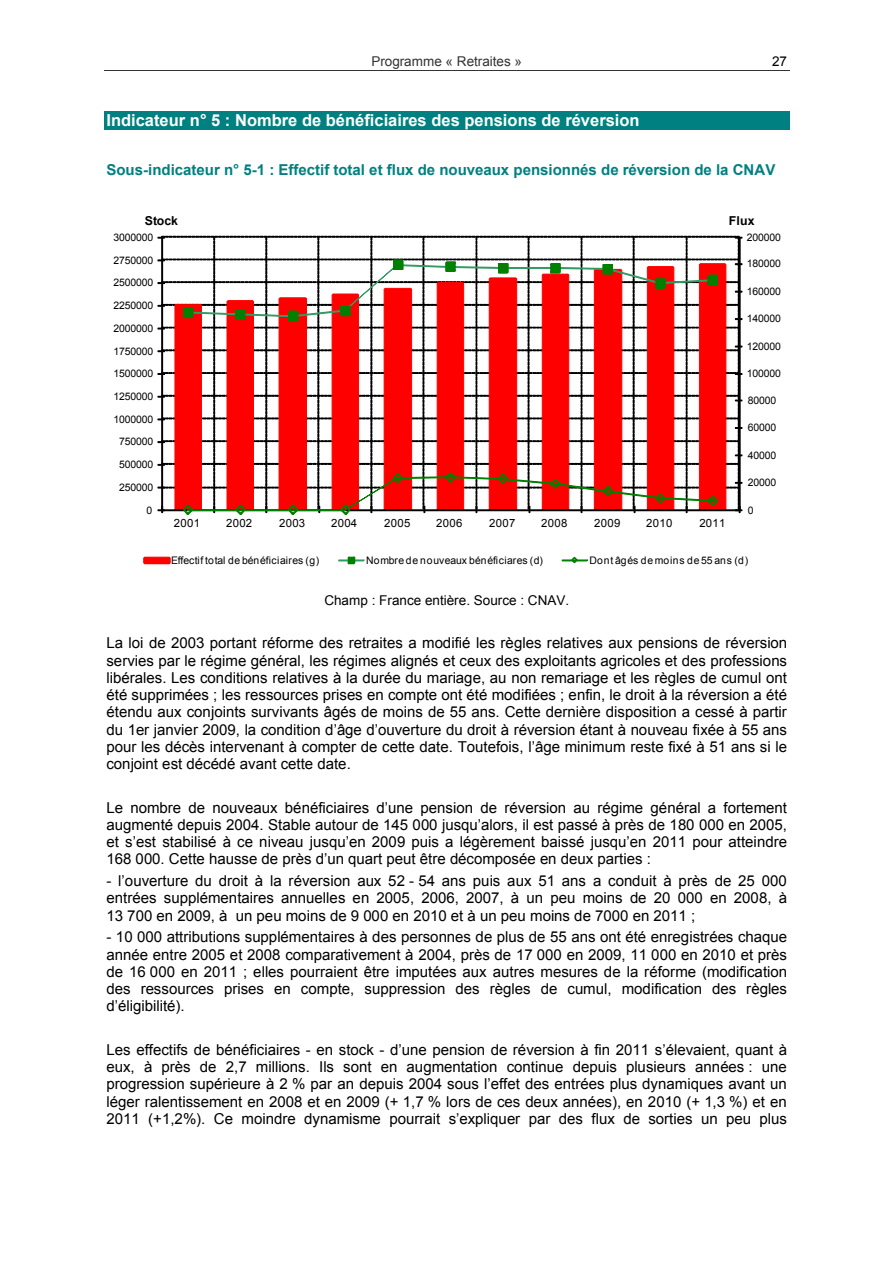
<style>
.page{position:relative;width:893px;height:1263px;background:#fff}
.page>*{position:absolute;margin:0;border:0;box-sizing:border-box;transform-origin:0 0}
.t1{font:700 16.5px "Arial";color:#fff}
.t2{font:15px/17.2px "Arial";color:#000;text-align:justify}
.t3{font:700 15px "Arial";color:#008080}
.t4{font:13.5px "Arial";color:#000}
.t5{font:13.5px "Arial";color:#333}
.t6{font:700 12.3px "Arial";letter-spacing:.005em;color:#000}
.t7{font:11.4px "Arial";letter-spacing:.03em;color:#000}
.t8{font:10.35px "Arial";letter-spacing:-.01em;color:#000}
.t9{font:10.35px "Arial";letter-spacing:.075em;color:#000}
</style>
<div class="page">
<hr style="left:104px;top:70px;width:685px;height:1px;background:#333">
<div style="left:104px;top:111px;width:685px;height:19px;background:#008080"></div>
<svg style="left:161px;top:235px;width:579px;height:254px"></svg>
<svg style="left:213px;top:236px;width:527px;height:273px"></svg>
<hr style="left:738px;top:237px;width:2px;height:273px;background:#000">
<svg style="left:734px;top:482px;width:8px;height:2px"></svg>
<svg style="left:734px;top:454px;width:8px;height:2px"></svg>
<svg style="left:734px;top:427px;width:8px;height:2px"></svg>
<svg style="left:734px;top:373px;width:8px;height:2px"></svg>
<svg style="left:734px;top:346px;width:8px;height:2px"></svg>
<svg style="left:734px;top:318px;width:8px;height:2px"></svg>
<svg style="left:734px;top:291px;width:8px;height:2px"></svg>
<svg style="left:734px;top:263px;width:8px;height:2px"></svg>
<svg style="left:734px;top:237px;width:8px;height:2px"></svg>
<div style="left:161px;top:237px;width:2px;height:273px;background:#000;border:1px solid #000"></div>
<svg style="left:157px;top:487px;width:8px;height:2px"></svg>
<svg style="left:157px;top:464px;width:8px;height:2px"></svg>
<svg style="left:157px;top:441px;width:8px;height:2px"></svg>
<svg style="left:157px;top:418px;width:8px;height:2px"></svg>
<svg style="left:157px;top:396px;width:8px;height:2px"></svg>
<svg style="left:157px;top:373px;width:8px;height:2px"></svg>
<svg style="left:157px;top:350px;width:8px;height:2px"></svg>
<svg style="left:157px;top:328px;width:8px;height:2px"></svg>
<svg style="left:157px;top:305px;width:8px;height:2px"></svg>
<svg style="left:157px;top:282px;width:8px;height:2px"></svg>
<svg style="left:157px;top:259px;width:8px;height:2px"></svg>
<svg style="left:157px;top:237px;width:8px;height:2px"></svg>
<div style="left:161px;top:509px;width:578px;height:2px;background:#000;border:1px solid #000"></div>
<svg style="left:157px;top:506px;width:8px;height:7px"></svg>
<svg style="left:734px;top:506px;width:8px;height:7px"></svg>
<svg style="left:174px;top:260px;width:552px;height:255px"></svg>
<svg style="left:143px;top:556px;width:28px;height:9px"></svg>
<svg style="left:338px;top:556px;width:27px;height:9px"></svg>
<svg style="left:561px;top:556px;width:27px;height:8px"></svg>
<p class="t5" style="left:371px;top:54px;width:152px">Programme « Retraites »</p>
<p class="t4" style="left:772px;top:54px;width:16px">27</p>
<p class="t1" style="left:106px;top:111px;width:534px">Indicateur n° 5 : Nombre de bénéficiaires des pensions de réversion</p>
<p class="t3" style="left:106px;top:161px;width:670px">Sous-indicateur n° 5-1 : Effectif total et flux de nouveaux pensionnés de réversion de la CNAV</p>
<p class="t6" style="left:145px;top:214px;width:35px">Stock</p>
<p class="t6" style="left:728px;top:214px;width:27px">Flux</p>
<p class="t8" style="left:113px;top:232px;width:41px">3000000</p>
<p class="t8" style="left:113px;top:254px;width:41px">2750000</p>
<p class="t8" style="left:113px;top:277px;width:41px">2500000</p>
<p class="t8" style="left:113px;top:300px;width:41px">2250000</p>
<p class="t8" style="left:113px;top:322px;width:41px">2000000</p>
<p class="t8" style="left:113px;top:345px;width:41px">1750000</p>
<p class="t8" style="left:113px;top:368px;width:41px">1500000</p>
<p class="t8" style="left:113px;top:391px;width:41px">1250000</p>
<p class="t8" style="left:113px;top:413px;width:41px">1000000</p>
<p class="t8" style="left:119px;top:436px;width:36px">750000</p>
<p class="t8" style="left:119px;top:459px;width:36px">500000</p>
<p class="t8" style="left:119px;top:481px;width:36px">250000</p>
<p class="t8" style="left:147px;top:504px;width:7px">0</p>
<p class="t7" style="left:174px;top:517px;width:28px">2001</p>
<p class="t7" style="left:226px;top:517px;width:28px">2002</p>
<p class="t7" style="left:279px;top:517px;width:28px">2003</p>
<p class="t7" style="left:331px;top:517px;width:28px">2004</p>
<p class="t7" style="left:384px;top:517px;width:28px">2005</p>
<p class="t7" style="left:436px;top:517px;width:28px">2006</p>
<p class="t7" style="left:489px;top:517px;width:28px">2007</p>
<p class="t7" style="left:541px;top:517px;width:28px">2008</p>
<p class="t7" style="left:594px;top:517px;width:28px">2009</p>
<p class="t7" style="left:646px;top:517px;width:28px">2010</p>
<p class="t7" style="left:699px;top:517px;width:28px">2011</p>
<p class="t8" style="left:746px;top:232px;width:36px">200000</p>
<p class="t8" style="left:746px;top:258px;width:36px">180000</p>
<p class="t8" style="left:746px;top:286px;width:36px">160000</p>
<p class="t8" style="left:746px;top:313px;width:36px">140000</p>
<p class="t8" style="left:746px;top:340px;width:36px">120000</p>
<p class="t8" style="left:746px;top:368px;width:36px">100000</p>
<p class="t8" style="left:747px;top:394px;width:30px">80000</p>
<p class="t8" style="left:747px;top:422px;width:30px">60000</p>
<p class="t8" style="left:747px;top:449px;width:30px">40000</p>
<p class="t8" style="left:747px;top:477px;width:30px">20000</p>
<p class="t8" style="left:747px;top:504px;width:7px">0</p>
<p class="t8" style="left:171px;top:554px;width:150px">Effectif total de bénéficiaires (g)</p>
<p class="t8" style="left:366px;top:554px;width:178px">Nombre de nouveaux bénéficiares (d)</p>
<p class="t9" style="left:589px;top:554px;width:160px">Dont âgés de moins de 55 ans (d)</p>
<p class="t4" style="left:324px;top:593px;width:246px">Champ : France entière. Source : CNAV.</p>
<p class="t2" style="left:106px;top:635px;width:682px">La loi de 2003 portant réforme des retraites a modifié les règles relatives aux pensions de réversion servies par le régime général, les régimes alignés et ceux des exploitants agricoles et des professions libérales. Les conditions relatives à la durée du mariage, au non remariage et les règles de cumul ont été supprimées ; les ressources prises en compte ont été modifiées ; enfin, le droit à la réversion a été étendu aux conjoints survivants âgés de moins de 55 ans. Cette dernière disposition a cessé à partir du 1er janvier 2009, la condition d’âge d’ouverture du droit à réversion étant à nouveau fixée à 55 ans pour les décès intervenant à compter de cette date. Toutefois, l’âge minimum reste fixé à 51 ans si le conjoint est décédé avant cette date.</p>
<p class="t2" style="left:106px;top:799px;width:682px">Le nombre de nouveaux bénéficiaires d’une pension de réversion au régime général a fortement augmenté depuis 2004. Stable autour de 145 000 jusqu’alors, il est passé à près de 180 000 en 2005, et s’est stabilisé à ce niveau jusqu’en 2009 puis a légèrement baissé jusqu’en 2011 pour atteindre 168 000. Cette hausse de près d’un quart peut être décomposée en deux parties :</p>
<p class="t2" style="left:106px;top:872px;width:682px">- l’ouverture du droit à la réversion aux 52 - 54 ans puis aux 51 ans a conduit à près de 25 000 entrées supplémentaires annuelles en 2005, 2006, 2007, à un peu moins de 20 000 en 2008, à 13 700 en 2009, à un peu moins de 9 000 en 2010 et à un peu moins de 7000 en 2011 ;</p>
<p class="t2" style="left:106px;top:928px;width:682px">- 10 000 attributions supplémentaires à des personnes de plus de 55 ans ont été enregistrées chaque année entre 2005 et 2008 comparativement à 2004, près de 17 000 en 2009, 11 000 en 2010 et près de 16 000 en 2011 ; elles pourraient être imputées aux autres mesures de la réforme (modification des ressources prises en compte, suppression des règles de cumul, modification des règles d’éligibilité).</p>
<p class="t2" style="left:106px;top:1041px;width:682px">Les effectifs de bénéficiaires - en stock - d’une pension de réversion à fin 2011 s’élevaient, quant à eux, à près de 2,7 millions. Ils sont en augmentation continue depuis plusieurs années : une progression supérieure à 2 % par an depuis 2004 sous l’effet des entrées plus dynamiques avant un léger ralentissement en 2008 et en 2009 (+ 1,7 % lors de ces deux années), en 2010 (+ 1,3 %) et en 2011 (+1,2%). Ce moindre dynamisme pourrait s’expliquer par des flux de sorties un peu plus</p>
</div>
